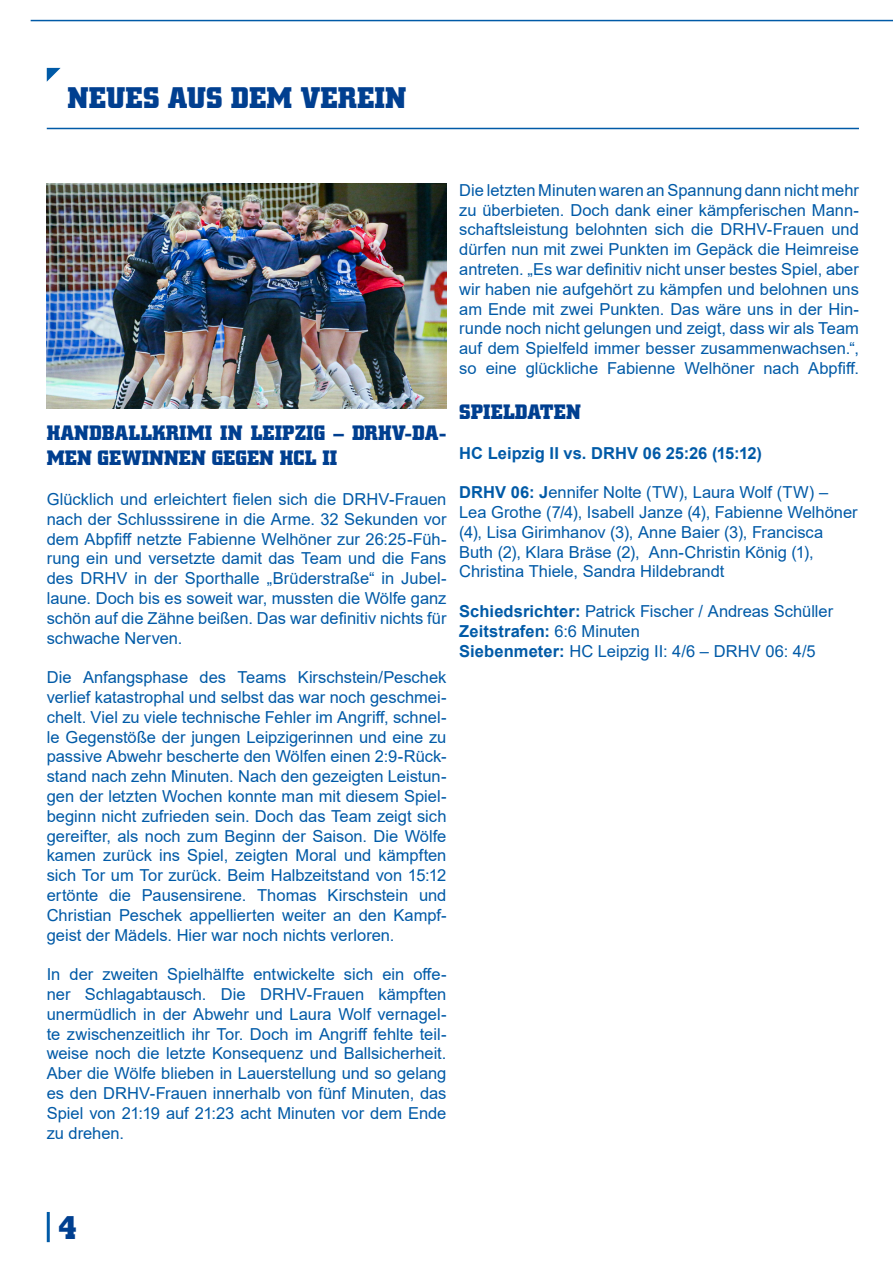
<style>
.page{position:relative;width:893px;height:1263px;background:#fff}
.page>*{position:absolute;margin:0;border:0;box-sizing:border-box;transform-origin:0 0}
.t1{font:700 33px "Square Slabserif 711 Pro";color:#003f90}
.t2{font:700 30px "Square Slabserif 711 Pro";color:#003f90}
.Standardsatz{font:700 21px/25.2px "Square Slabserif 711 Pro";color:#003f90}
.Standardsatz-2{font:16.5px/19.8px "Arial";color:#005aa7;text-align:justify}
.Standardsatz-3{font:700 16.5px "Arial";letter-spacing:.005em;color:#005aa7}
.s1{font-weight:700}
.s2{font-weight:400}
</style>
<div class="page">
<hr style="left:47px;top:1212px;width:3px;height:30px;background:#005aa7">
<hr style="left:31px;top:20px;width:862px;height:1px;background:#005aa7">
<svg style="left:47px;top:68px;width:14px;height:14px"></svg>
<hr style="left:47px;top:128px;width:812px;height:1px;background:#005aa7">
<img style="left:47px;top:184px;width:399px;height:225px">
<p class="t2" style="left:68px;top:78px;width:340px">NEUES AUS DEM VEREIN</p>
<p class="Standardsatz" style="left:47px;top:420px;width:401px">HANDBALLKRIMI IN LEIPZIG – DRHV-DA-<br>MEN GEWINNEN GEGEN HCL II</p>
<p class="Standardsatz-2" style="left:47px;top:489px;width:401px">Glücklich und erleichtert fielen sich die DRHV-Frauen nach der Schlusssirene in die Arme. 32 Sekunden vor dem Abpfiff netzte Fabienne Welhöner zur 26:25-Füh&shy;rung ein und versetzte damit das Team und die Fans des DRHV in der Sporthalle „Brüderstraße“ in Jubel&shy;laune. Doch bis es soweit war, mussten die Wölfe ganz schön auf die Zähne beißen. Das war definitiv nichts für schwache Nerven.</p>
<p class="Standardsatz-2" style="left:47px;top:667px;width:401px">Die Anfangsphase des Teams Kirschstein/Peschek verlief katastrophal und selbst das war noch geschmei&shy;chelt. Viel zu viele technische Fehler im Angriff, schnel&shy;le Gegenstöße der jungen Leipzigerinnen und eine zu passive Abwehr bescherte den Wölfen einen 2:9-Rück&shy;stand nach zehn Minuten. Nach den gezeigten Leistun&shy;gen der letzten Wochen konnte man mit diesem Spiel&shy;beginn nicht zufrieden sein. Doch das Team zeigt sich gereifter, als noch zum Beginn der Saison. Die Wölfe kamen zurück ins Spiel, zeigten Moral und kämpften sich Tor um Tor zurück. Beim Halbzeitstand von 15:12 ertönte die Pausensirene. Thomas Kirschstein und Christian Peschek appellierten weiter an den Kampf&shy;geist der Mädels. Hier war noch nichts verloren.</p>
<p class="Standardsatz-2" style="left:47px;top:964px;width:401px">In der zweiten Spielhälfte entwickelte sich ein offe&shy;ner Schlagabtausch. Die DRHV-Frauen kämpften unermüdlich in der Abwehr und Laura Wolf vernagel&shy;te zwischenzeitlich ihr Tor. Doch im Angriff fehlte teil&shy;weise noch die letzte Konsequenz und Ballsicherheit.<br>Aber die Wölfe blieben in Lauerstellung und so gelang es den DRHV-Frauen innerhalb von fünf Minuten, das Spiel von 21:19 auf 21:23 acht Minuten vor dem Ende zu drehen.</p>
<p class="Standardsatz-2" style="left:459px;top:180px;width:401px">Die letzten Minuten waren an Spannung dann nicht mehr zu überbieten. Doch dank einer kämpferischen Mann&shy;schaftsleistung belohnten sich die DRHV-Frauen und dürfen nun mit zwei Punkten im Gepäck die Heimreise antreten. „Es war definitiv nicht unser bestes Spiel, aber wir haben nie aufgehört zu kämpfen und belohnen uns am Ende mit zwei Punkten. Das wäre uns in der Hin&shy;runde noch nicht gelungen und zeigt, dass wir als Team auf dem Spielfeld immer besser zusammenwachsen.“, so eine glückliche Fabienne Welhöner nach Abpfiff.</p>
<p class="Standardsatz" style="left:459px;top:398px;width:123px">SPIELDATEN</p>
<p class="Standardsatz-3" style="left:459px;top:441px;width:304px">HC Leipzig II vs. DRHV 06 25:26 (15:12)</p>
<p class="Standardsatz-2" style="left:459px;top:482px;width:400px;text-align:left"><span class="s1">DRHV 06: J</span>ennifer Nolte (TW), Laura Wolf (TW) – Lea Grothe (7/4), Isabell Janze (4), Fabienne Welhöner (4), Lisa Girimhanov (3), Anne Baier (3), Francisca Buth (2), Klara Bräse (2), Ann-Christin König (1), Christina Thiele, Sandra Hildebrandt</p>
<p class="Standardsatz-2" style="left:459px;top:601px;width:375px"><span class="s1">Schiedsrichter:</span> Patrick Fischer / Andreas Schüller</p>
<p class="Standardsatz-3" style="left:459px;top:619px;width:182px">Zeitstrafen: <span class="s2">6:6 Minuten</span></p>
<p class="Standardsatz-2" style="left:459px;top:641px;width:358px"><span class="s1">Siebenmeter:</span> HC Leipzig II: 4/6 – DRHV 06: 4/5</p>
<h1 class="t1" style="left:58px;top:1205px;width:20px">4</h1>
</div>
